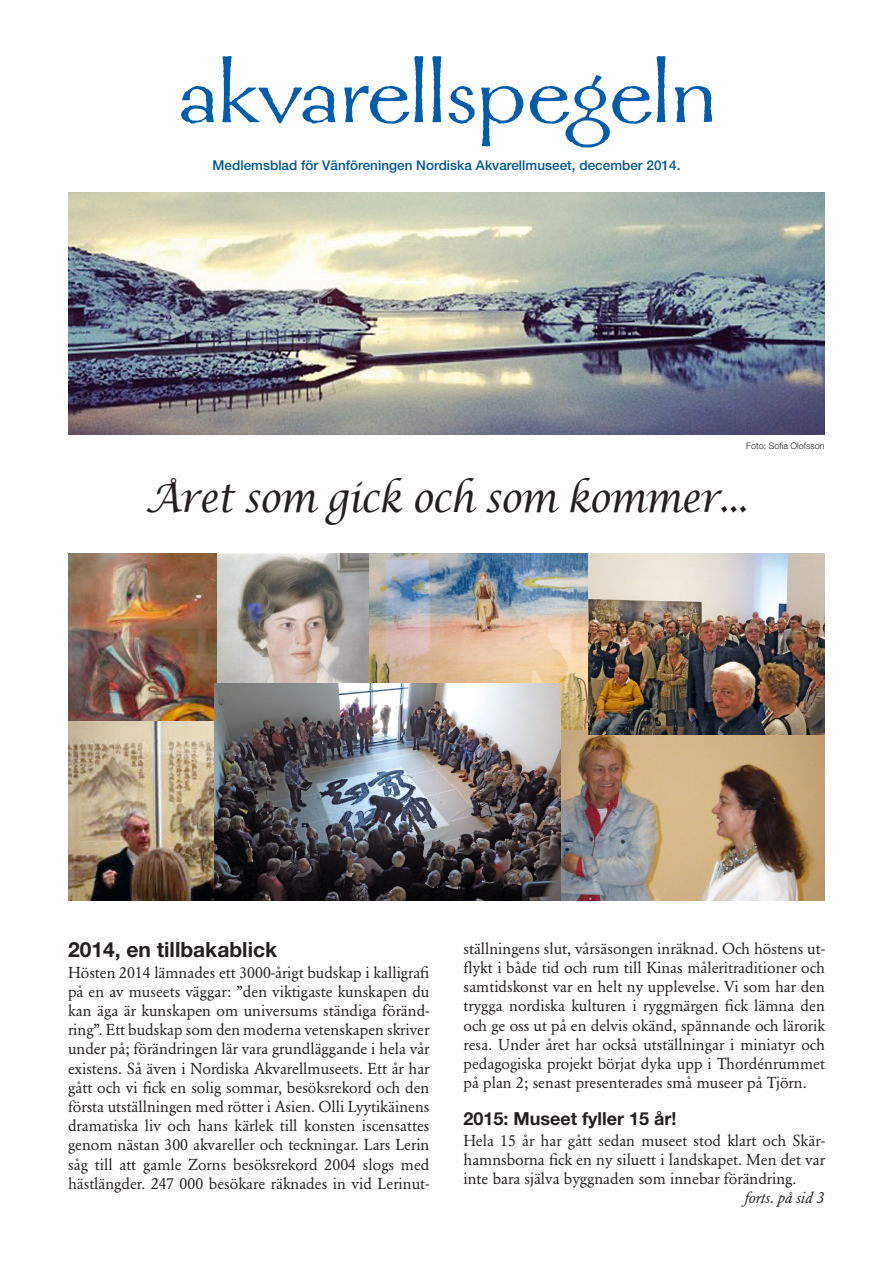
<style>
.page{position:relative;width:893px;height:1263px;background:#fff}
.page>*{position:absolute;margin:0;border:0;box-sizing:border-box;transform-origin:0 0}
.mellanrub{font:italic 39.6px "Lucida Calligraphy";letter-spacing:-.025em;color:#231f20;scale:.91 1}
.Ingress_bold{font:700 21px "Helvetica Neue";color:#231f20}
.t1{font:700 18px "Helvetica Neue";color:#231f20}
.Brödtext{font:15.75px/19.2px "Garamond BE";color:#231f20;text-align:justify}
.Brödtext-2{font:italic 15.75px "Garamond BE";color:#231f20}
.t2{font:500 13.5px "Helvetica Neue";letter-spacing:.005em;color:#015693}
.Bildtext_6_punkt{font:300 9px "Helvetica Neue";color:#231f20}
</style>
<div class="page">
<svg style="left:181px;top:56px;width:531px;height:92px"></svg>
<img style="left:68px;top:192px;width:757px;height:243px">
<img style="left:216px;top:554px;width:154px;height:130px">
<img style="left:370px;top:554px;width:219px;height:176px">
<img style="left:560px;top:730px;width:265px;height:171px">
<img style="left:589px;top:554px;width:236px;height:181px">
<img style="left:68px;top:554px;width:148px;height:168px">
<img style="left:68px;top:722px;width:147px;height:178px">
<img style="left:215px;top:684px;width:345px;height:217px">
<p class="t2" style="left:212px;top:157px;width:469px">Medlemsblad för Vänföreningen Nordiska Akvarellmuseet, december 2014.</p>
<p class="Bildtext_6_punkt" style="left:746px;top:440px;width:80px">Foto: Sofia Olofsson</p>
<p class="mellanrub" style="left:145px;top:474px;width:664px">Året som gick och som kommer...</p>
<p class="Ingress_bold" style="left:68px;top:936px;width:211px">2014, en tillbakablick</p>
<p class="Brödtext" style="left:68px;top:963px;width:363px">Hösten 2014 lämnades ett 3000-årigt budskap i kalligrafi på en av museets väggar: ”den viktigaste kunskapen du kan äga är kunskapen om universums ständiga föränd&shy;ring”. Ett budskap som den moderna vetenskapen skriver under på; förändringen lär vara grundläggande i hela vår existens. Så även i Nordiska Akvarellmuseets. Ett år har gått och vi fick en solig sommar, besöksrekord och den första utställningen med rötter i Asien. Olli Lyytikäinens dramatiska liv och hans kärlek till konsten iscensattes genom nästan 300 akvareller och teckningar. Lars Lerin såg till att gamle Zorns besöksrekord 2004 slogs med hästlängder. 247 000 besökare räknades in vid Lerinut-</p>
<p class="Brödtext" style="left:463px;top:939px;width:363px">ställningens slut, vårsäsongen inräknad. Och höstens ut&shy;flykt i både tid och rum till Kinas måleritraditioner och samtidskonst var en helt ny upplevelse. Vi som har den trygga nordiska kulturen i ryggmärgen fick lämna den och ge oss ut på en delvis okänd, spännande och lärorik resa. Under året har också utställningar i miniatyr och pedagogiska projekt börjat dyka upp i Thordénrummet på plan 2; senast presenterades små museer på Tjörn.</p>
<p class="t1" style="left:463px;top:1107px;width:215px">2015: Museet fyller 15 år!</p>
<p class="Brödtext" style="left:463px;top:1131px;width:363px">Hela 15 år har gått sedan museet stod klart och Skär&shy;hamnsborna fick en ny siluett i landskapet. Men det var inte bara själva byggnaden som innebar förändring.</p>
<p class="Brödtext-2" style="left:745px;top:1189px;width:81px">forts. på sid 3</p>
</div>
